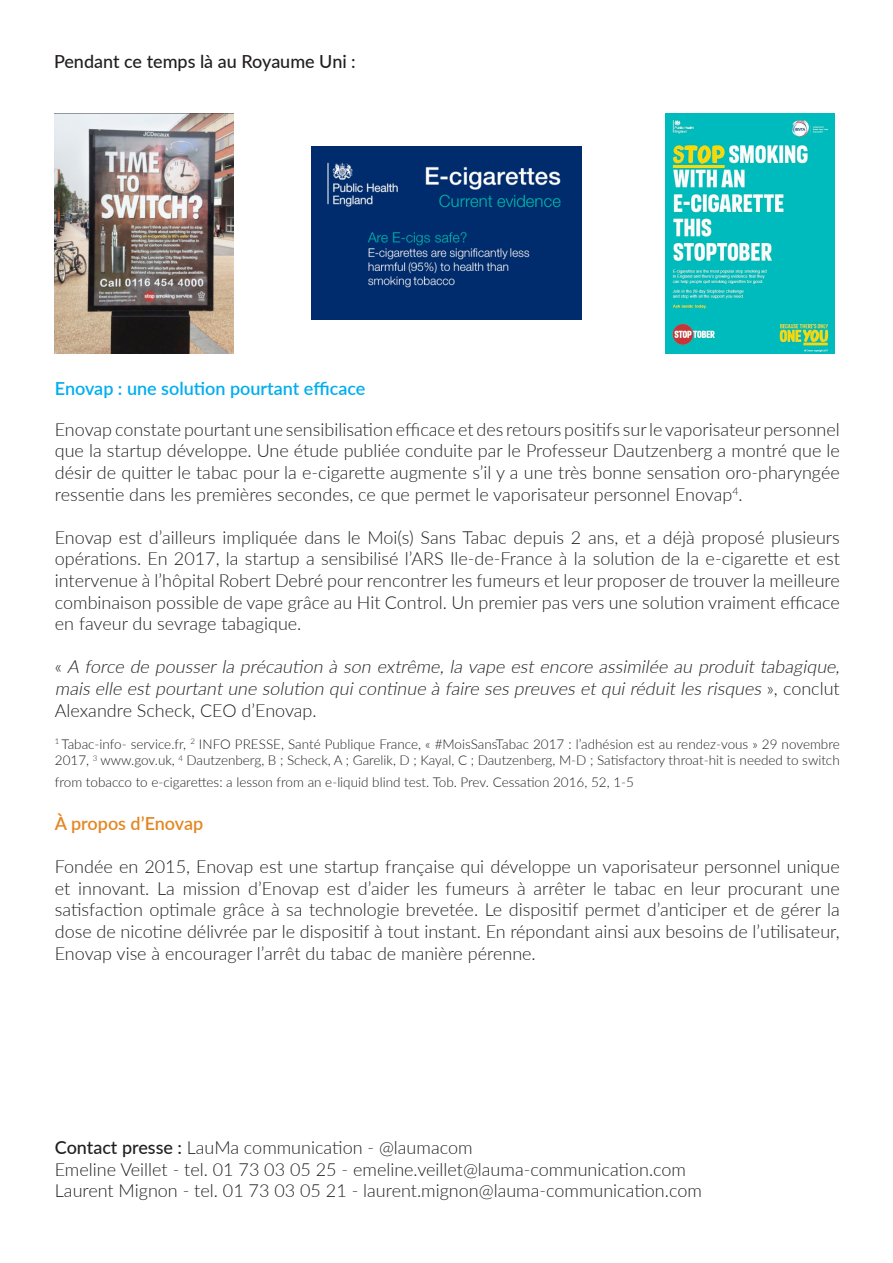
<style>
.page{position:relative;width:893px;height:1263px;background:#fff}
.page>*{position:absolute;margin:0;border:0;box-sizing:border-box;transform-origin:0 0}
.t1{font:300 18px/21.6px "Lato";color:#231f20;text-align:justify}
.t2{font:italic 300 18px/21.6px "Lato";color:#231f20}
.t3{font:600 18px "Lato";color:#00aeef}
.t4{font:500 18px "Lato";color:#231f20}
.t5{font:600 18px "Lato";color:#e38723}
.t6{font:300 13.5px/16.2px "Lato";color:#231f20}
.s1{font-style:normal}
.s2{font-weight:500}
</style>
<div class="page">
<img style="left:55px;top:114px;width:179px;height:239px">
<img style="left:665px;top:114px;width:169px;height:239px">
<img style="left:312px;top:147px;width:270px;height:172px">
<p class="t4" style="left:54px;top:49px;width:303px">Pendant ce temps là au Royaume Uni :</p>
<p class="t3" style="left:55px;top:376px;width:312px">Enovap : une solution pourtant efficace</p>
<p class="t1" style="left:55px;top:418px;width:786px">Enovap constate pourtant une sensibilisation efficace et des retours positifs sur le vaporisateur personnel que la startup développe. Une étude publiée conduite par le Professeur Dautzenberg a montré que le désir de quitter le tabac pour la e-cigarette augmente s’il y a une très bonne sensation oro-pharyngée ressentie dans les premières secondes, ce que permet le vaporisateur personnel Enovap<sup>4</sup>.</p>
<p class="t1" style="left:55px;top:526px;width:786px">Enovap est d’ailleurs impliquée dans le Moi(s) Sans Tabac depuis 2 ans, et a déjà proposé plusieurs opérations. En 2017, la startup a sensibilisé l’ARS Ile-de-France à la solution de la e-cigarette et est intervenue à l’hôpital Robert Debré pour rencontrer les fumeurs et leur proposer de trouver la meilleure combinaison possible de vape grâce au Hit Control. Un premier pas vers une solution vraiment efficace en faveur du sevrage tabagique.</p>
<p class="t2" style="left:55px;top:655px;width:790px"><span class="s1">«</span> A force de pousser la précaution à son extrême, la vape est encore assimilée au produit tabagique, maiselle estpourtantune solution quicontinue à faire sespreuvesetquiréduitlesrisques <span class="s1">» , c o n c l u t<br>Alexandre Scheck, CEO d’Enovap.</span></p>
<p class="t6" style="left:55px;top:735px;width:786px"><sup>1</sup> Tabac-info- service.fr, <sup>2</sup> INFO PRESSE, Santé Publique France, « #MoisSansTabac 2017 : l’adhésion est au rendez-vous » 29 novembre<br>2017, <sup>3</sup> www.gov.uk, <sup>4</sup> Dautzenberg, B ; Scheck, A ; Garelik, D ; Kayal, C ; Dautzenberg, M-D ; Satisfactory throat-hit is needed to switch</p>
<p class="t6" style="left:55px;top:773px;width:581px">from tobacco to e-cigarettes: a lesson from an e-liquid blind test. Tob. Prev. Cessation 2016, 52, 1-5</p>
<p class="t5" style="left:55px;top:810px;width:150px">À propos d’Enovap</p>
<p class="t1" style="left:55px;top:855px;width:786px">Fondée en 2015, Enovap est une startup française qui développe un vaporisateur personnel unique et innovant. La mission d’Enovap est d’aider les fumeurs à arrêter le tabac en leur procurant une satisfaction optimale grâce à sa technologie brevetée. Le dispositif permet d’anticiper et de gérer la dose de nicotine délivrée par le dispositif à tout instant. En répondant ainsi aux besoins de l’utilisateur, Enovap vise à encourager l’arrêt du tabac de manière pérenne.</p>
<p class="t1" style="left:55px;top:1136px;width:419px"><span class="s2">Contact presse :</span> LauMa communication - @laumacom</p>
<p class="t1" style="left:55px;top:1158px;width:633px">Emeline Veillet - tel. 01 73 03 05 25 - emeline.veillet@lauma-communication.com</p>
<p class="t1" style="left:55px;top:1179px;width:649px">Laurent Mignon - tel. 01 73 03 05 21 - laurent.mignon@lauma-communication.com</p>
</div>
